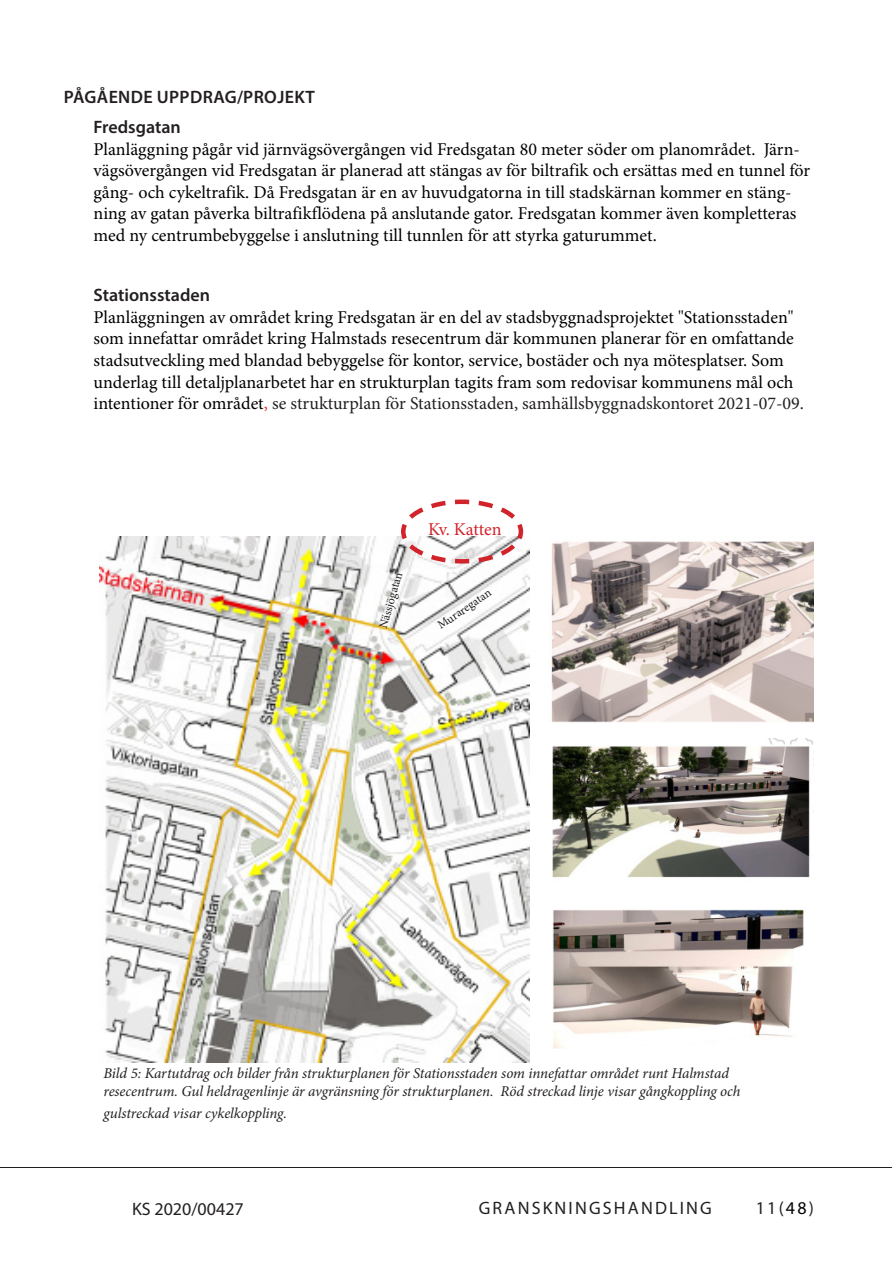
<style>
.page{position:relative;width:893px;height:1263px;background:#fff}
.page>*{position:absolute;margin:0;border:0;box-sizing:border-box;transform-origin:0 0}
.RUBRIK_1{font:18px/21.6px "Minion Pro";color:#000002}
.t1{font:18px "Myriad Pro";letter-spacing:.12em;color:#231f20}
.RUBRIK_1-2{font:600 18px "Myriad Pro";letter-spacing:.02em;color:#231f20}
.t2{font:18px "Myriad Pro";color:#231f20}
.LÖPTEXT{font:18px "Minion Pro";letter-spacing:-.01em;color:#d1232a}
.LÖPTEXT-2{font:italic 15px/18px "Minion Pro";letter-spacing:-.01em;color:#231f20}
.LÖPTEXT-3{font:12px "Minion Pro";color:#231f20}
.s1{font-family:"Myriad Pro";font-weight:600;color:#231f20}
.s2{color:#ee2d2e}
.s3{color:#231f20}
.s4{color:#000001}
</style>
<div class="page">
<hr style="left:0;top:1167px;width:892px;height:1px;background:#231f20">
<img style="left:100px;top:536px;width:429px;height:526px">
<img style="left:551px;top:541px;width:263px;height:508px">
<svg style="left:399px;top:499px;width:126px;height:67px"></svg>
<p class="RUBRIK_1-2" style="left:64px;top:85px;width:252px">PÅGÅENDE UPPDRAG/PROJEKT</p>
<p class="RUBRIK_1" style="left:94px;top:116px;width:718px"><span class="s1">Fredsgatan<br></span>Planläggning pågår vid järnvägsövergången vid Fredsgatan 80 meter söder om planområdet. Järn&shy;vägsövergången vid Fredsgatan är planerad att stängas av för biltrafik och ersättas med en tunnel för gång- och cykeltrafik. Då Fredsgatan är en av huvudgatorna in till stadskärnan kommer en stäng&shy;ning av gatan påverka biltrafikflödena på anslutande gator. Fredsgatan kommer även kompletteras med ny centrumbebyggelse i anslutning till tunnlen för att styrka gaturummet.</p>
<p class="RUBRIK_1" style="left:94px;top:285px;width:712px"><span class="s1">Stationsstaden<br></span>Planläggningen av området kring Fredsgatan är en del av stadsbyggnadsprojektet "Stationsstaden" som innefattar området kring Halmstads resecentrum där kommunen planerar för en omfattande stadsutveckling med blandad bebyggelse för kontor, service, bostäder och nya mötesplatser. Som underlag till detaljplanarbetet har en strukturplan tagits fram som redovisar kommunens mål och intentioner för området<span class="s2">,</span> <span class="s3">se strukturplan för Stationsstaden, samhällsbyggnadskontoret 2021-07-09.</span></p>
<p class="LÖPTEXT-3" style="left:375px;top:626px;width:59px;rotate:-74deg">Nässjögatan</p>
<p class="LÖPTEXT" style="left:428px;top:517px;width:75px">Kv. Katten</p>
<p class="LÖPTEXT-3" style="left:434px;top:619px;width:63px;rotate:-34deg">Muraregatan</p>
<p class="LÖPTEXT-2" style="left:103px;top:1064px;width:638px">Bild 5: Kartutdrag och bilder från strukturplanen för Stationsstaden som innefattar området runt Halmstad resecentrum. Gul heldragenlinje är avgränsning för strukturplanen. Röd streckad linje visar gångkoppling och</p>
<p class="LÖPTEXT-2" style="left:103px;top:1104px;width:185px">gulstreckad visar cykelkoppling.</p>
<p class="t2" style="left:132px;top:1197px;width:113px">KS 2020/00427</p>
<p class="t1" style="left:479px;top:1197px;width:235px">GRANSKNINGSHANDLING</p>
<p class="t1" style="left:756px;top:1197px;width:59px">11(<span class="s4">48</span>)</p>
</div>
